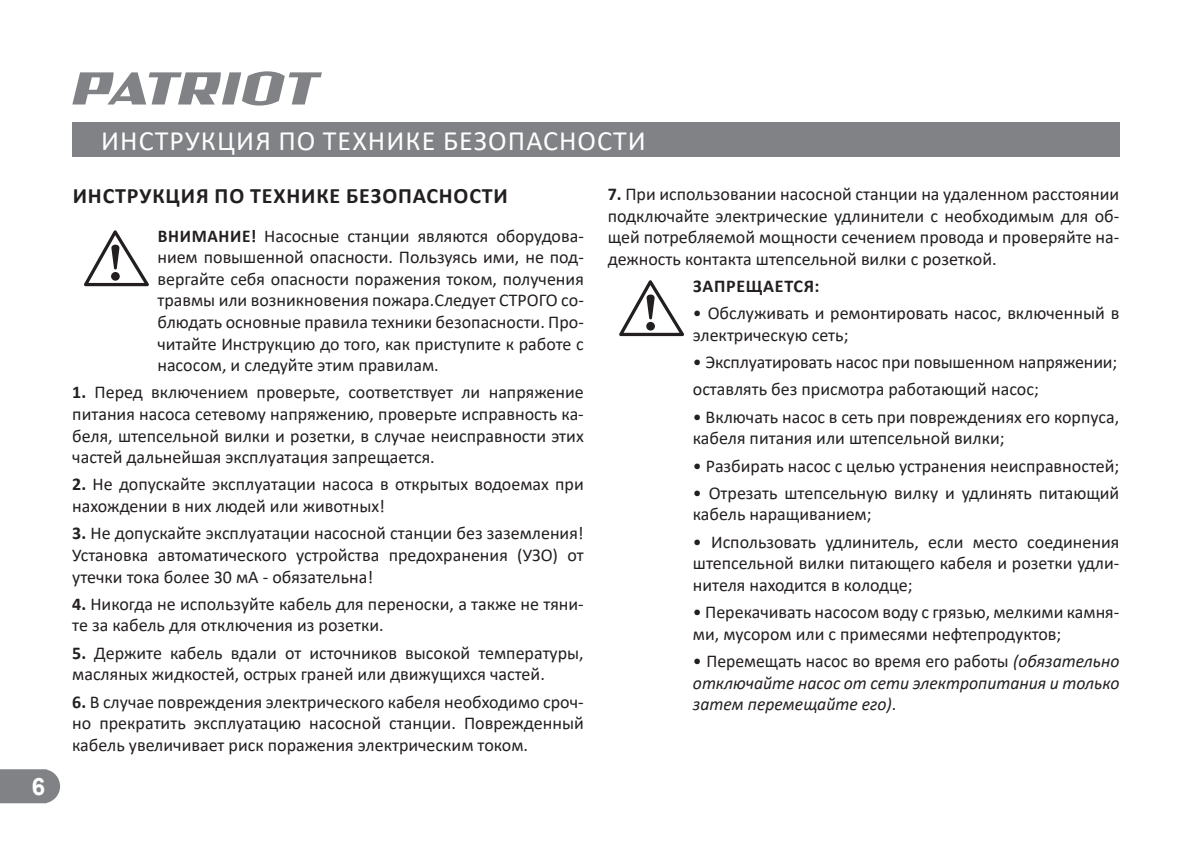
<style>
.page{position:relative;width:1193px;height:841px;background:#fff}
.page>*{position:absolute;margin:0;border:0;box-sizing:border-box;transform-origin:0 0}
.t1{font:28px "Calibri";letter-spacing:.04em;color:#fff}
.t2{font:700 24px "Arial";color:#fff}
.t3{font:700 22px "Calibri";letter-spacing:.04em;color:#231f20}
.t4{font:18px/21.6px "Calibri";color:#231f20}
.t5{font:italic 18px/21.6px "Calibri";color:#231f20;text-align:justify}
.t6{font:700 18px "Calibri";letter-spacing:.04em;color:#231f20}
.s1{font-weight:700}
.s2{font-style:normal}
</style>
<div class="page">
<svg style="left:0;top:769px;width:60px;height:34px"></svg>
<svg style="left:72px;top:71px;width:250px;height:35px"></svg>
<div style="left:72px;top:122px;width:1047px;height:34px;background:#808285"></div>
<svg style="left:84px;top:230px;width:65px;height:56px"></svg>
<svg style="left:619px;top:280px;width:65px;height:56px"></svg>
<h2 class="t2" style="left:32px;top:770px;width:15px">6</h2>
<h1 class="t1" style="left:101px;top:121px;width:546px">ИНСТРУКЦИЯ ПО ТЕХНИКЕ БЕЗОПАСНОСТИ</h1>
<p class="t3" style="left:73px;top:180px;width:436px">ИНСТРУКЦИЯ ПО ТЕХНИКЕ БЕЗОПАСНОСТИ</p>
<p class="t4" style="left:157px;top:224px;width:428px;text-align:justify"><span class="s1">ВНИМАНИЕ!</span> Насосные станции являются оборудова&shy;нием повышенной опасности. Пользуясь ими, не под&shy;вергайте себя опасности поражения током, получения травмы или возникновения пожара.Следует СТРОГО со&shy;блюдать основные правила техники безопасности. Про&shy;читайте Инструкцию до того, как приступите к работе с насосом, и следуйте этим правилам.</p>
<p class="t4" style="left:72px;top:381px;width:513px;text-align:justify"><span class="s1">1.</span> Перед включением проверьте, соответствует ли напряжение питания насоса сетевому напряжению, проверьте исправность ка&shy;беля, штепсельной вилки и розетки, в случае неисправности этих частей дальнейшая эксплуатация запрещается.</p>
<p class="t4" style="left:72px;top:473px;width:513px"><span class="s1">2.</span> Не допускайте эксплуатации насоса в открытых водоемах при нахождении в них людей или животных!</p>
<p class="t4" style="left:72px;top:522px;width:513px;text-align:justify"><span class="s1">3.</span> Не допускайте эксплуатации насосной станции без заземления!<br>Установка автоматического устройства предохранения (УЗО) от утечки тока более 30 мА - обязательна!</p>
<p class="t4" style="left:72px;top:593px;width:513px"><span class="s1">4.</span> Никогда не используйте кабель для переноски, а также не тяни&shy;те за кабель для отключения из розетки.</p>
<p class="t4" style="left:72px;top:641px;width:513px"><span class="s1">5.</span> Держите кабель вдали от источников высокой температуры, масляных жидкостей, острых граней или движущихся частей.</p>
<p class="t4" style="left:72px;top:690px;width:513px;text-align:justify"><span class="s1">6.</span> В случае повреждения электрического кабеля необходимо сроч&shy;но прекратить эксплуатацию насосной станции. Поврежденный кабель увеличивает риск поражения электрическим током.</p>
<p class="t4" style="left:607px;top:183px;width:513px;text-align:justify"><span class="s1">7.</span> При использовании насосной станции на удаленном расстоянии подключайте электрические удлинители с необходимым для об&shy;щей потребляемой мощности сечением провода и проверяйте на&shy;дежность контакта штепсельной вилки с розеткой.</p>
<p class="t6" style="left:693px;top:273px;width:128px">ЗАПРЕЩАЕТСЯ:</p>
<p class="t4" style="left:693px;top:302px;width:428px">• Обслуживать и ремонтировать насос, включенный в электрическую сеть;</p>
<p class="t4" style="left:693px;top:348px;width:426px;line-height:27.2px">• Эксплуатировать насос при повышенном напряжении; оставлять без присмотра работающий насос;</p>
<p class="t4" style="left:692px;top:405px;width:428px">• Включать насос в сеть при повреждениях его корпуса, кабеля питания или штепсельной вилки;</p>
<p class="t4" style="left:692px;top:454px;width:428px">• Разбирать насос с целью устранения неисправностей;</p>
<p class="t4" style="left:693px;top:482px;width:428px">• Отрезать штепсельную вилку и удлинять питающий кабель наращиванием;</p>
<p class="t4" style="left:693px;top:530px;width:428px;text-align:justify">• Использовать удлинитель, если место соединения штепсельной вилки питающего кабеля и розетки удли&shy;нителя находится в колодце;</p>
<p class="t4" style="left:693px;top:601px;width:428px">• Перекачивать насосом воду с грязью, мелкими камня&shy;ми, мусором или с примесями нефтепродуктов;</p>
<p class="t5" style="left:693px;top:649px;width:428px"><span class="s2">• Перемещать насос во время его работы</span> (обязательно отключайте насос от сети электропитания и только затем перемещайте его)<span class="s2">.</span></p>
</div>
